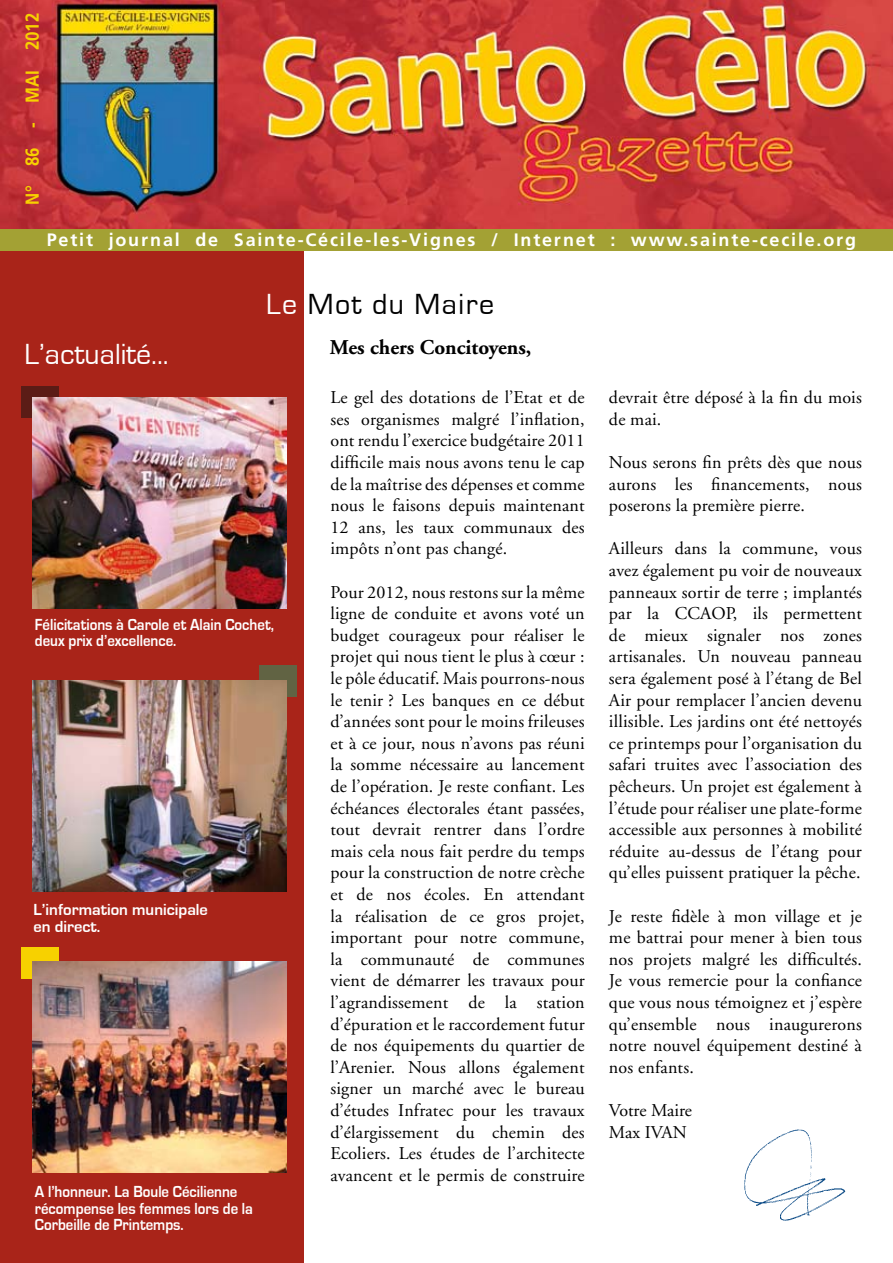
<style>
.page{position:relative;width:893px;height:1263px;background:#fff}
.page>*{position:absolute;margin:0;border:0;box-sizing:border-box;transform-origin:0 0}
.t1{font:30px "Eurostile";color:#fff}
.t2{font:30px "Eurostile";letter-spacing:.05em;color:#000}
.t3{font:700 21px "Adobe Garamond";color:#000}
.t4{font:700 18.75px "Frutiger";color:#f7d100;scale:.9 1}
.t5{font:18px/21.6px "Adobe Garamond";letter-spacing:.01em;color:#000;text-align:justify}
.t6{font:700 18px "Frutiger";letter-spacing:.1em;color:#fff}
.t7{font:700 16.5px/16.5px "Eurostile";color:#fff;scale:.9 1}
.t8{font:700 16.5px/16.5px "Eurostile";color:#fff}
.s1{color:#fff}
</style>
<div class="page">
<img style="left:744px;top:1129px;width:102px;height:92px">
<div style="left:0;top:251px;width:303px;height:1012px;background:#a92419"></div>
<div style="left:21px;top:386px;width:37px;height:31px;background:#5b1c16"></div>
<img style="left:33px;top:398px;width:253px;height:211px">
<div style="left:259px;top:665px;width:37px;height:31px;background:#616343"></div>
<div style="left:21px;top:947px;width:37px;height:31px;background:#f7d100"></div>
<img style="left:33px;top:961px;width:253px;height:211px">
<img style="left:33px;top:680px;width:253px;height:211px">
<img style="left:0;top:0;width:893px;height:230px">
<div style="left:0;top:230px;width:893px;height:21px;background:#a3a134"></div>
<p class="t4" style="left:21px;top:204px;width:215px;rotate:-90deg">N° 86 - mai 2012</p>
<p class="t6" style="left:47px;top:230px;width:811px">Petit journal de Sainte-Cécile-les-Vignes / Internet : www.sainte-cecile.org</p>
<h1 class="t2" style="left:266px;top:288px;width:230px"><span class="s1">Le</span> Mot du Maire</h1>
<h1 class="t1" style="left:24px;top:338px;width:146px">L’actualité...</h1>
<p class="t3" style="left:330px;top:336px;width:203px">Mes chers Concitoyens,</p>
<p class="t7" style="left:35px;top:616px;width:267px">Félicitations à Carole et Alain Cochet, deux prix d’excellence.</p>
<p class="t8" style="left:34px;top:902px;width:176px">L’information municipale en direct.</p>
<p class="t7" style="left:35px;top:1183px;width:244px">A l’honneur. La Boule Cécilienne récompense les femmes lors de la<br>Corbeille de Printemps.</p>
<p class="t5" style="left:330px;top:387px;width:256px">Le gel des dotations de l’Etat et de ses organismes malgré l’inflation, ont rendu l’exercice budgétaire 2011 difficile mais nous avons tenu le cap de la maîtrise des dépenses et comme nous le faisons depuis maintenant 12 ans, les taux communaux des impôts n’ont pas changé.</p>
<p class="t5" style="left:330px;top:581px;width:256px">Pour 2012, nous restons sur la même ligne de conduite et avons voté un budget courageux pour réaliser le projet qui nous tient le plus à cœur : le pôle éducatif. Mais pourrons-nous le tenir ? Les banques en ce début d’années sont pour le moins frileuses et à ce jour, nous n’avons pas réuni la somme nécessaire au lancement de l’opération. Je reste confiant. Les échéances électorales étant passées, tout devrait rentrer dans l’ordre mais cela nous fait perdre du temps pour la construction de notre crèche et de nos écoles. En attendant la réalisation de ce gros projet, important pour notre commune, la communauté de communes vient de démarrer les travaux pour l’agrandissement de la station d’épuration et le raccordement futur de nos équipements du quartier de l’Arenier. Nous allons également signer un marché avec le bureau d’études Infratec pour les travaux d’élargissement du chemin des Ecoliers. Les études de l’architecte avancent et le permis de construire</p>
<p class="t5" style="left:609px;top:387px;width:254px">devrait être déposé à la fin du mois de mai.</p>
<p class="t5" style="left:609px;top:452px;width:254px">Nous serons fin prêts dès que nous aurons les financements, nous poserons la première pierre.</p>
<p class="t5" style="left:609px;top:538px;width:254px">Ailleurs dans la commune, vous avez également pu voir de nouveaux panneaux sortir de terre ; implantés par la CCAOP, ils permettent de mieux signaler nos zones artisanales. Un nouveau panneau sera également posé à l’étang de Bel Air pour remplacer l’ancien devenu illisible. Les jardins ont été nettoyés ce printemps pour l’organisation du safari truites avec l’association des pêcheurs. Un projet est également à l’étude pour réaliser une plate-forme accessible aux personnes à mobilité réduite au-dessus de l’étang pour qu’elles puissent pratiquer la pêche.</p>
<p class="t5" style="left:609px;top:905px;width:254px">Je reste fidèle à mon village et je me battrai pour mener à bien tous nos projets malgré les difficultés.<br>Je vous remercie pour la confiance que vous nous témoignez et j’espère qu’ensemble nous inaugurerons notre nouvel équipement destiné à nos enfants.</p>
<p class="t5" style="left:609px;top:1100px;width:85px">Votre Maire<br>Max IVAN</p>
</div>
